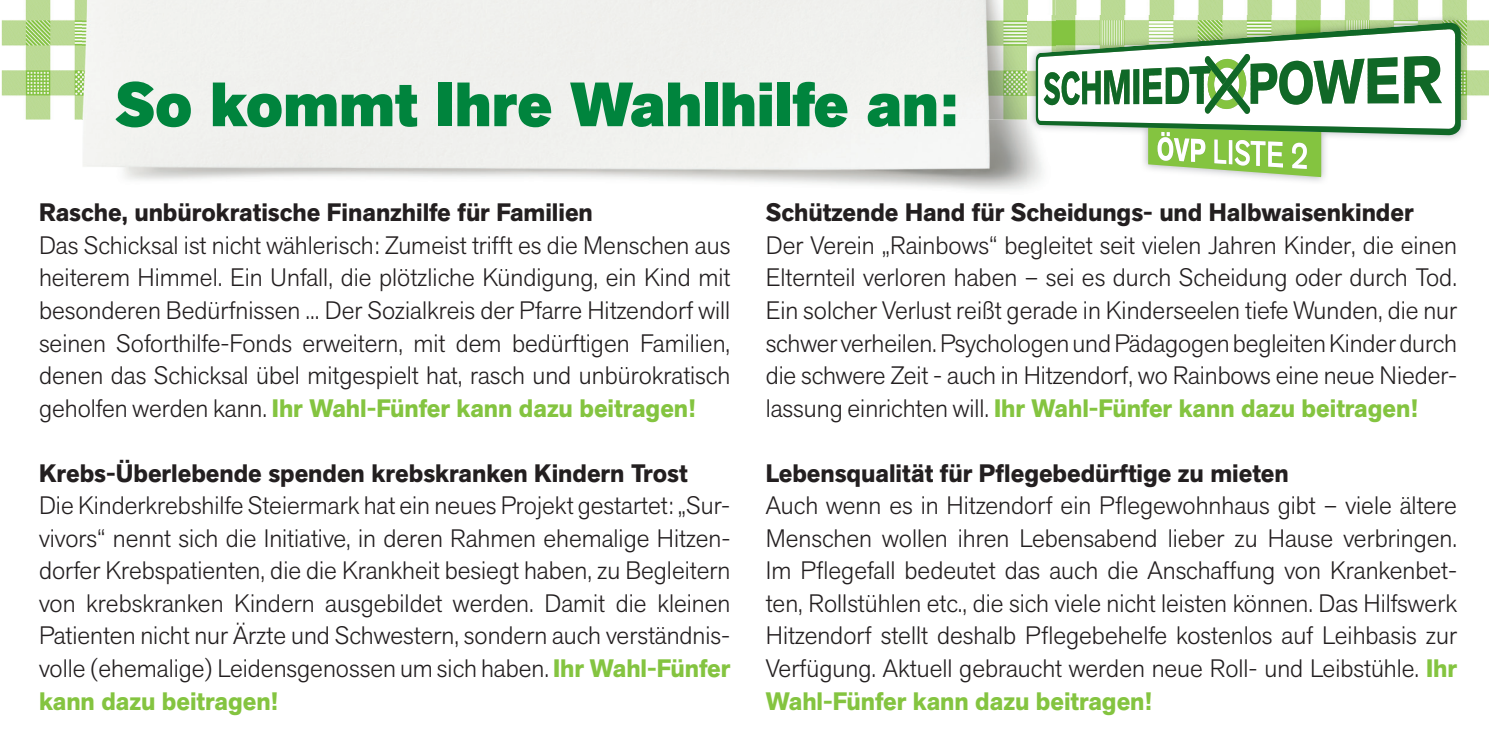
<style>
.page{position:relative;width:1489px;height:745px;background:#fff}
.page>*{position:absolute;margin:0;border:0;box-sizing:border-box;transform-origin:0 0}
.t1{font:800 61.75px "Akzid Grtsk Next";color:#00843d}
.t2{font:300 25px/32.5px "Akzid Grtsk Next";color:#231f20;text-align:justify}
.t3{font:700 25px "Akzid Grtsk Next";color:#231f20}
.s1{font-weight:700;color:#84c440}
</style>
<div class="page">
<img style="left:2px;top:0;width:1486px;height:119px">
<img style="left:82px;top:0;width:973px;height:190px">
<img style="left:1027px;top:15px;width:441px;height:169px">
<svg style="left:1035px;top:23px;width:425px;height:112px;background:#8bb976"></svg>
<svg style="left:1037px;top:29px;width:417px;height:152px"></svg>
<h1 class="t1" style="left:115px;top:64px;width:844px">So kommt Ihre Wahlhilfe an:</h1>
<p class="t3" style="left:39px;top:196px;width:555px">Rasche, unbürokratische Finanzhilfe für Familien</p>
<p class="t2" style="left:39px;top:228px;width:692px">Das Schicksal ist nicht wählerisch: Zumeist trifft es die Menschen aus heiterem Himmel. Ein Unfall, die plötzliche Kündigung, ein Kind mit besonderen Bedürfnissen ... Der Sozialkreis der Pfarre Hitzendorf will seinen Soforthilfe-Fonds erweitern, mit dem bedürftigen Familien, denen das Schicksal übel mitgespielt hat, rasch und unbürokratisch geholfen werden kann. <span class="s1">Ihr Wahl-Fünfer kann dazu beitragen!</span></p>
<p class="t3" style="left:39px;top:456px;width:650px">Krebs-Überlebende spenden krebskranken Kindern Trost</p>
<p class="t2" style="left:39px;top:488px;width:693px">Die Kinderkrebshilfe Steiermark hat ein neues Projekt gestartet: „Sur&shy;vivors“ nennt sich die Initiative, in deren Rahmen ehemalige Hitzen&shy;dorfer Krebspatienten, die die Krankheit besiegt haben, zu Begleitern von krebskranken Kindern ausgebildet werden. Damit die kleinen Patienten nicht nur Ärzte und Schwestern, sondern auch verständnis&shy;volle (ehemalige) Leidensgenossen um sich haben. <span class="s1">Ihr Wahl-Fünfer kann dazu beitragen!</span></p>
<p class="t3" style="left:765px;top:196px;width:649px">Schützende Hand für Scheidungs- und Halbwaisenkinder</p>
<p class="t2" style="left:765px;top:228px;width:693px">Der Verein „Rainbows“ begleitet seit vielen Jahren Kinder, die einen Elternteil verloren haben – sei es durch Scheidung oder durch Tod.<br>Ein solcher Verlust reißt gerade in Kinderseelen tiefe Wunden, die nur schwer verheilen. Psychologen und Pädagogen begleiten Kinder durch die schwere Zeit - auch in Hitzendorf, wo Rainbows eine neue Nieder&shy;lassung einrichten will. <span class="s1">Ihr Wahl-Fünfer kann dazu beitragen!</span></p>
<p class="t3" style="left:765px;top:456px;width:524px">Lebensqualität für Pflegebedürftige zu mieten</p>
<p class="t2" style="left:765px;top:488px;width:692px">Auch wenn es in Hitzendorf ein Pflegewohnhaus gibt – viele ältere Menschen wollen ihren Lebensabend lieber zu Hause verbringen.<br>Im Pflegefall bedeutet das auch die Anschaffung von Krankenbet&shy;ten, Rollstühlen etc., die sich viele nicht leisten können. Das Hilfswerk Hitzendorf stellt deshalb Pflegebehelfe kostenlos auf Leihbasis zur Verfügung. Aktuell gebraucht werden neue Roll- und Leibstühle. <span class="s1">Ihr Wahl-Fünfer kann dazu beitragen!</span></p>
</div>
